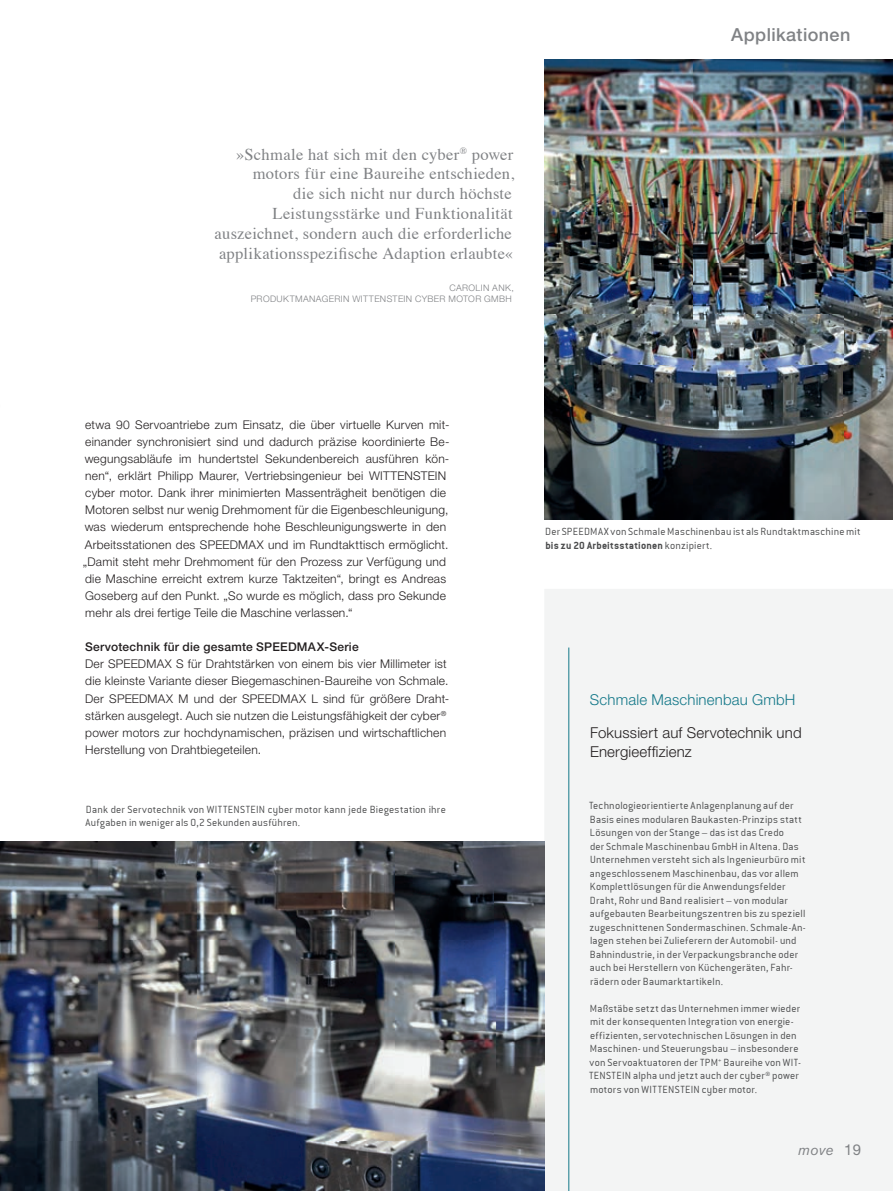
<style>
.page{position:relative;width:893px;height:1191px;background:#fff}
.page>*{position:absolute;margin:0;border:0;box-sizing:border-box;transform-origin:0 0}
.t1{font:500 18px "Helvetica Neue LT";letter-spacing:.025em;color:#808285}
.t2{font:16.5px/19.8px "Times";letter-spacing:.015em;color:#808285;text-align:right}
.t3{font:300 15px/19.5px "Helvetica Neue LT";letter-spacing:.01em;color:#231f20}
.t4{font:300 15px "Helvetica Neue LT";letter-spacing:.01em;color:#147889}
.t5{font:italic 15px "Akzidenz Grotesk BQ";color:#808285}
.t6{font:300 12px/17.1px "Helvetica Neue LT";letter-spacing:.02em;color:#231f20}
.t7{font:500 12px "Helvetica Neue LT";letter-spacing:.02em;color:#231f20}
.t8{font:11.25px/13.5px "Conduit ITCTT Light";letter-spacing:.02em;color:#4b4c4d}
.t9{font:11.25px "Conduit ITCTT Bold";letter-spacing:.02em;color:#4b4c4d}
.t10{font:300 9px/10.8px "Helvetica Neue LT";letter-spacing:.045em;color:#808285;text-align:right}
.s1{font-family:"Conduit ITCTT Light"}
.s2{font-family:"Helvetica Neue LT";font-style:normal}
</style>
<div class="page">
<div style="left:544px;top:589px;width:349px;height:602px;background:#f3f4f4"></div>
<hr style="left:569px;top:647px;width:1px;height:544px;background:#147889">
<img style="left:544px;top:60px;width:349px;height:459px">
<img style="left:0;top:841px;width:544px;height:350px">
<p class="t2" style="left:215px;top:143px;width:301px">»Schmale hat sich mit den cyber<sup>®</sup> power motors für eine Baureihe entschieden,<br>die sich nicht nur durch höchste Leistungsstärke und Funktionalität auszeichnet, sondern auch die erforderliche applikationsspezifische Adaption erlaubte«</p>
<p class="t10" style="left:251px;top:282px;width:265px">CAROLIN ANK,<br>PRODUKTMANAGERIN WITTENSTEIN CYBER MOTOR GMBH</p>
<h1 class="t1" style="left:731px;top:24px;width:121px">Applikationen</h1>
<p class="t6" style="left:83px;top:416px;width:368px">etwa 90 Servoantriebe zum Einsatz, die über virtuelle Kurven mit&shy;einander synchronisiert sind und dadurch präzise koordinierte Be&shy;wegungsabläufe im hundertstel Sekundenbereich ausführen kön&shy;nen“, erklärt Philipp Maurer, Vertriebsingenieur bei WITTENSTEIN cyber motor. Dank ihrer minimierten Massenträgheit benötigen die Motoren selbst nur wenig Drehmoment für die Eigenbeschleunigung, was wiederum entsprechende hohe Beschleunigungswerte in den Arbeitsstationen des SPEEDMAX und im Rundtakttisch ermöglicht. „Damit steht mehr Drehmoment für den Prozess zur Verfügung und die Maschine erreicht extrem kurze Taktzeiten“, bringt es Andreas Goseberg auf den Punkt. „So wurde es möglich, dass pro Sekunde mehr als drei fertige Teile die Maschine verlassen.“</p>
<p class="t7" style="left:85px;top:640px;width:275px">Servotechnik für die gesamte SPEEDMAX-Serie</p>
<p class="t6" style="left:85px;top:655px;width:366px">Der SPEEDMAX S für Drahtstärken von einem bis vier Millimeter ist die kleinste Variante dieser Biegemaschinen-Baureihe von Schmale.<br>Der SPEEDMAX M und der SPEEDMAX L sind für größere Draht&shy;stärken ausgelegt. Auch sie nutzen die Leistungsfähigkeit der cyber<sup>® </sup>power motors zur hochdynamischen, präzisen und wirtschaftlichen Herstellung von Drahtbiegeteilen.</p>
<p class="t8" style="left:85px;top:802px;width:362px">Dank der Servotechnik von WITTENSTEIN cyber motor kann jede Biegestation ihre<br>Aufgaben in weniger als 0,2 Sekunden ausführen.</p>
<p class="t8" style="left:545px;top:525px;width:317px">Der SPEEDMAX von Schmale Maschinenbau ist als Rundtaktmaschine mit</p>
<p class="t9" style="left:545px;top:539px;width:168px">bis zu 20 Arbeitsstationen <span class="s1">konzipiert.</span></p>
<h3 class="t4" style="left:590px;top:690px;width:207px">Schmale Maschinenbau GmbH</h3>
<h3 class="t3" style="left:590px;top:722px;width:213px">Fokussiert auf Servotechnik und<br>Energieeffizienz</h3>
<p class="t8" style="left:589px;top:799px;width:218px">Technologieorientierte Anlagenplanung auf der Basis eines modularen Baukasten-Prinzips statt Lösungen von der Stange – das ist das Credo<br>der Schmale Maschinenbau GmbH in Altena. Das Unternehmen versteht sich als Ingenieurbüro mit angeschlossenem Maschinenbau, das vor allem Komplettlösungen für die Anwendungsfelder Draht, Rohr und Band realisiert – von modular aufgebauten Bearbeitungszentren bis zu speziell zugeschnittenen Sondermaschinen. Schmale-An&shy;lagen stehen bei Zulieferern der Automobil- und Bahnindustrie, in der Verpackungsbranche oder auch bei Herstellern von Küchengeräten, Fahr&shy;rädern oder Baumarktartikeln.</p>
<p class="t8" style="left:589px;top:1001px;width:214px">Maßstäbe setzt das Unternehmen immer wieder mit der konsequenten Integration von energie&shy;effizienten, servotechnischen Lösungen in den Maschinen- und Steuerungsbau – insbesondere von Servoaktuatoren der TPM<sup>+</sup> Baureihe von WIT-TENSTEIN alpha und jetzt auch der cyber® power motors von WITTENSTEIN cyber motor.</p>
<h3 class="t5" style="left:798px;top:1140px;width:65px">move <span class="s2">19</span></h3>
</div>
